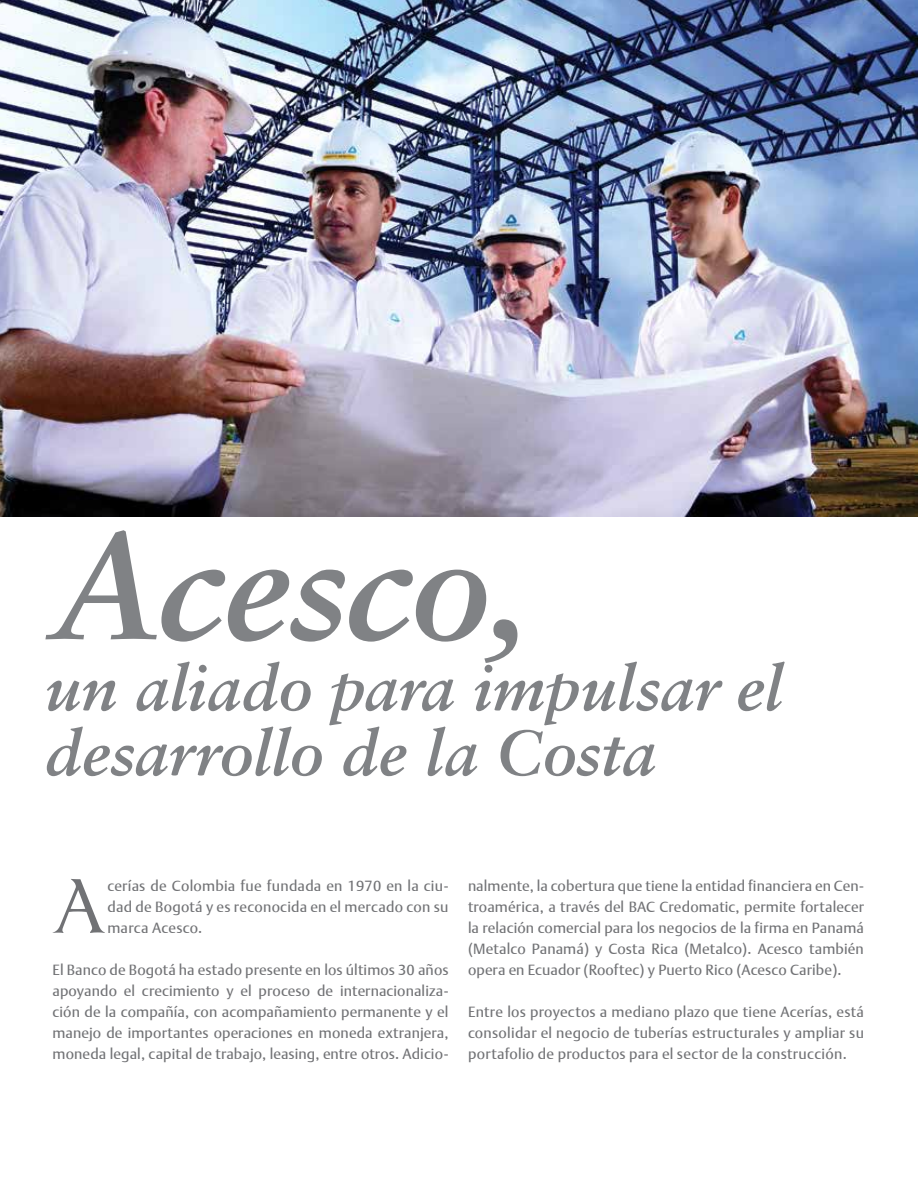
<style>
.page{position:relative;width:918px;height:1188px;background:#fff}
.page>*{position:absolute;margin:0;border:0;box-sizing:border-box;transform-origin:0 0}
.t1{font:italic 700 150.3px "Sabon LT Std";letter-spacing:-.005em;color:#808285}
.t2{font:64.95px "Imperator";color:#717275}
.t3{font:italic 700 63.75px/64.9px "Sabon LT Std";letter-spacing:-.01em;color:#808285}
.t4{font:14.7px/21px "DTL Argo T";letter-spacing:.01em;color:#717275;text-align:justify}
</style>
<div class="page">
<img style="left:0;top:0;width:918px;height:516px">
<h1 class="t1" style="left:54px;top:496px;width:476px">Acesco,</h1>
<h3 class="t3" style="left:45px;top:655px;width:739px">un aliado para impulsar el desarrollo de la Costa</h3>
<h2 class="t2" style="left:51px;top:878px;width:56px">A</h2>
<p class="t4" style="left:107px;top:875px;width:343px">cerías de Colombia fue fundada en 1970 en la ciu&shy;dad de Bogotá y es reconocida en el mercado con su marca Acesco.</p>
<p class="t4" style="left:52px;top:959px;width:398px">El Banco de Bogotá ha estado presente en los últimos 30 años apoyando el crecimiento y el proceso de internacionaliza&shy;ción de la compañía, con acompañamiento permanente y el manejo de importantes operaciones en moneda extranjera, moneda legal, capital de trabajo, leasing, entre otros. Adicio-</p>
<p class="t4" style="left:468px;top:875px;width:398px">nalmente, la cobertura que tiene la entidad financiera en Cen&shy;troamérica, a través del BAC Credomatic, permite fortalecer la relación comercial para los negocios de la firma en Panamá (Metalco Panamá) y Costa Rica (Metalco). Acesco también opera en Ecuador (Rooftec) y Puerto Rico (Acesco Caribe).</p>
<p class="t4" style="left:468px;top:1001px;width:397px">Entre los proyectos a mediano plazo que tiene Acerías, está consolidar el negocio de tuberías estructurales y ampliar su portafolio de productos para el sector de la construcción.</p>
</div>
